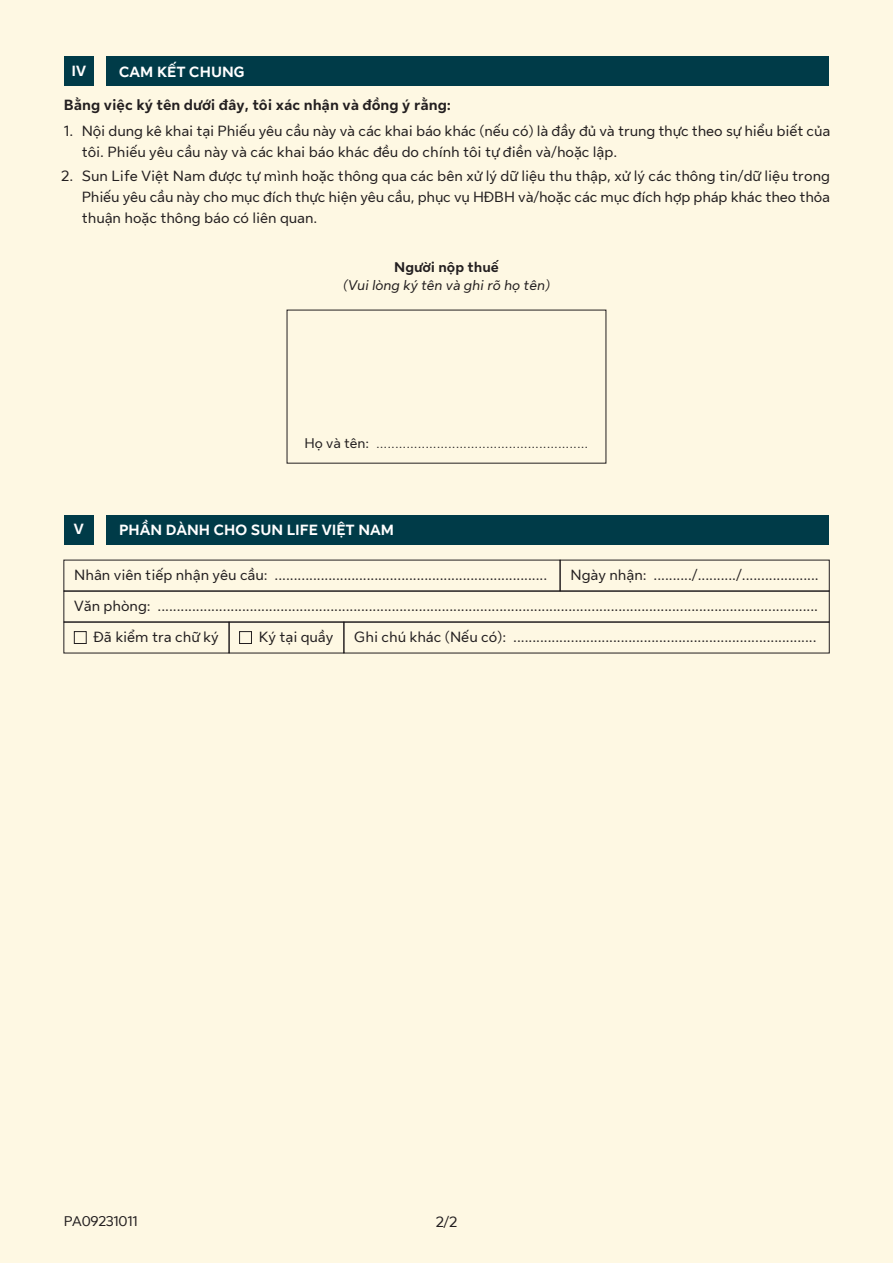
<style>
.page{position:relative;width:893px;height:1263px;background:#fef8e3}
.page>*{position:absolute;margin:0;border:0;box-sizing:border-box;transform-origin:0 0}
.t1{font:15px/21px "Sun Life New Text";color:#231f20}
.t2{font:700 15px "Sun Life New Text";color:#231f20}
.t3{font:700 15px "Sun Life New Text";color:#fff}
.t4{font:italic 14.25px "Sun Life New Text";color:#231f20}
.t5{font:700 14.25px "Sun Life New Text";color:#231f20}
.t6{font:14.25px "Sun Life New Text";letter-spacing:-.02em;color:#231f20}
.t7{font:12px "Sun Life New Text";color:#231f20}
.s1{font-style:inherit}
.s2{font-size:14.25px}
</style>
<div class="page">
<div style="left:106px;top:57px;width:723px;height:29px;background:#003b48"></div>
<div style="left:64px;top:57px;width:30px;height:29px;background:#003b48"></div>
<div style="left:106px;top:515px;width:723px;height:29px;background:#003b48"></div>
<div style="left:64px;top:515px;width:30px;height:29px;background:#003b48"></div>
<div style="left:64px;top:591px;width:765px;height:31px;border:1px solid #231f20"></div>
<div style="left:344px;top:622px;width:485px;height:31px;border:1px solid #231f20"></div>
<div style="left:64px;top:622px;width:165px;height:31px;border:1px solid #231f20"></div>
<div style="left:74px;top:631px;width:13px;height:13px;border:1px solid #231f20"></div>
<div style="left:229px;top:622px;width:115px;height:31px;border:1px solid #231f20"></div>
<div style="left:239px;top:631px;width:13px;height:13px;border:1px solid #231f20"></div>
<p class="t3" style="left:71px;top:60px;width:16px">IV</p>
<p class="t3" style="left:119px;top:61px;width:127px">CAM KẾT CHUNG</p>
<p class="t2" style="left:64px;top:94px;width:389px">Bằng việc ký tên dưới đây, tôi xác nhận và đồng ý rằng:</p>
<p class="t1" style="left:82px;top:119px;width:750px;text-indent:-18px"><span class="s1">1.</span> Nội dung kê khai tại Phiếu yêu cầu này và các khai báo khác (nếu có) là đầy đủ và trung thực theo sự hiểu biết của tôi. Phiếu yêu cầu này và các khai báo khác đều do chính tôi tự điền và/hoặc lập<span class="s1">.</span></p>
<p class="t1" style="left:82px;top:164px;width:750px;text-align:justify;text-indent:-21px"><span class="s1">2.</span> Sun Life Việt Nam được tự mình hoặc thông qua các bên xử lý dữ liệu thu thập, xử lý các thông tin/dữ liệu trong Phiếu yêu cầu này cho mục đích thực hiện yêu cầu, phục vụ HĐBH và/hoặc các mục đích hợp pháp khác theo thỏa thuận hoặc thông báo có liên quan.</p>
<p class="t5" style="left:394px;top:257px;width:106px">Người nộp thuế</p>
<p class="t4" style="left:343px;top:276px;width:208px">(Vui lòng ký tên và ghi rõ họ tên)</p>
<p class="t7" style="left:304px;top:436px;width:285px"><span class="s2">Họ và tên:</span> ........................................................</p>
<p class="t3" style="left:74px;top:518px;width:11px">V</p>
<p class="t3" style="left:119px;top:519px;width:276px">PHẦN DÀNH CHO SUN LIFE VIỆT NAM</p>
<p class="t1" style="left:74px;top:563px;width:474px">Nhân viên tiếp nhận yêu cầu: .......................................................................</p>
<p class="t1" style="left:74px;top:594px;width:745px">Văn phòng: ............................................................................................................................................................................</p>
<p class="t1" style="left:94px;top:625px;width:127px">Đã kiểm tra chữ ký</p>
<p class="t1" style="left:354px;top:625px;width:464px">Ghi chú khác (Nếu có): ...............................................................................</p>
<p class="t1" style="left:571px;top:563px;width:250px">Ngày nhận: ........../........../....................</p>
<p class="t1" style="left:259px;top:625px;width:76px">Ký tại quầy</p>
<p class="t6" style="left:64px;top:1211px;width:76px">PA09231011</p>
<p class="t1" style="left:436px;top:1210px;width:23px">2/2</p>
</div>
